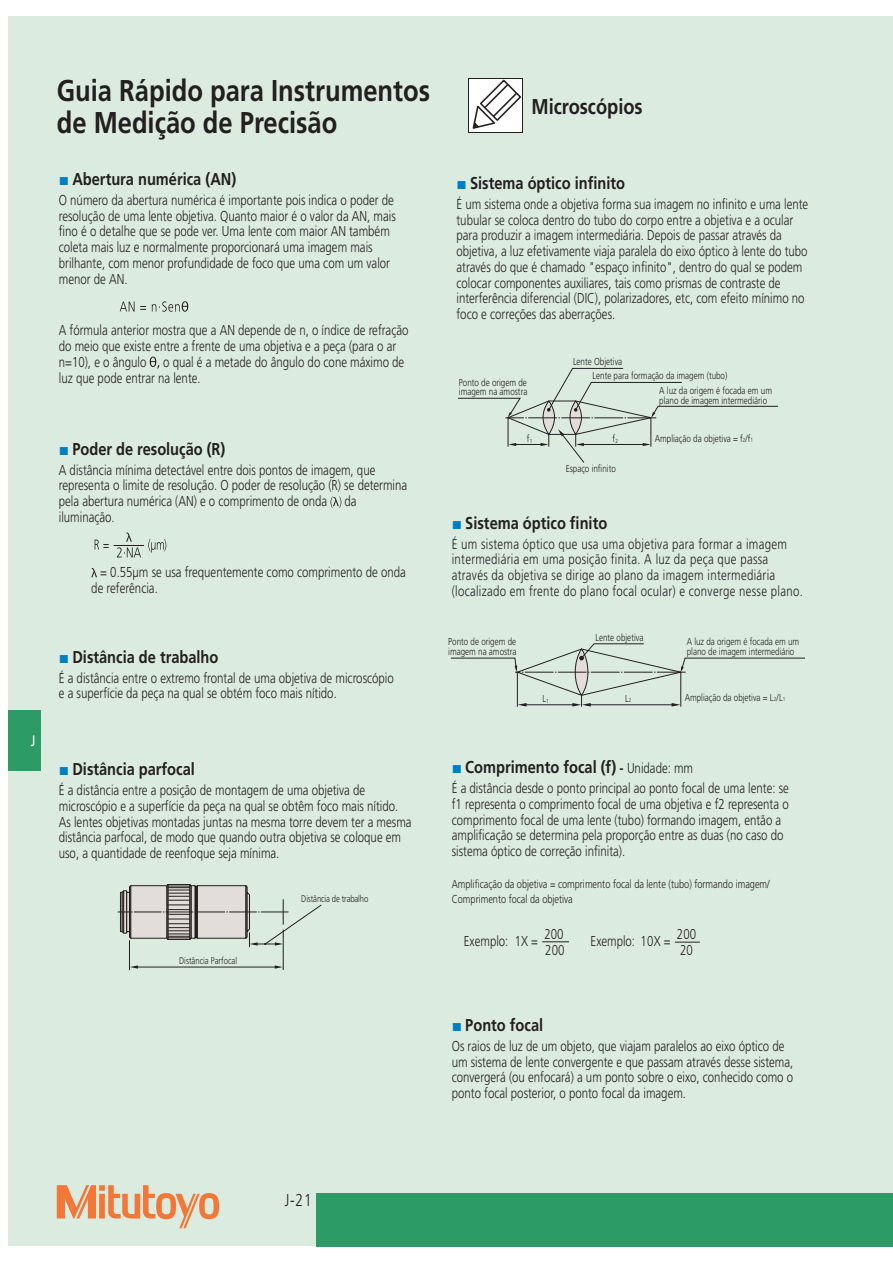
<style>
.page{position:relative;width:893px;height:1263px;background:#fff}
.page>*{position:absolute;margin:0;border:0;box-sizing:border-box;transform-origin:0 0}
.t1{font:900 34.35px "Mitutoyo Frutiger";color:#231f20}
.t2{font:700 30px/31.5px "Mitutoyo Frutiger";color:#231f20}
.t3{font:700 21.45px "Mitutoyo Frutiger";color:#231f20}
.t4{font:300 17.25px "Mitutoyo Frutiger";color:#231f20}
.t5{font:700 17.1px "Mitutoyo Frutiger";color:#231f20}
.t6{font:300 15.75px "Mitutoyo Frutiger";color:#231f20}
.t7{font:15.15px "Mitutoyo Frutiger";color:#fff}
.t8{font:300 14.25px/15.8px "Mitutoyo Frutiger";color:#231f20}
.t9{font:300 14.25px/15.8px "Mitutoyo Frutiger";letter-spacing:.02em;color:#231f20}
.t10{font:300 11.4px/15.8px "Mitutoyo Frutiger";color:#231f20}
.t11{font:300 10.05px/9.9px "Mitutoyo Frutiger";color:#231f20}
.t12{font:300 9.6px "Mitutoyo Frutiger";letter-spacing:-.015em;color:#231f20}
.s1{font-size:5.85px}
.s2{font-size:14.25px}
.s3{font-weight:300;font-size:14.25px}
</style>
<div class="page">
<div style="left:8px;top:17px;width:885px;height:1229px;background:#dcebe0"></div>
<svg style="left:57px;top:1185px;width:162px;height:43px"></svg>
<div style="left:8px;top:711px;width:33px;height:60px;background:#2d9b65"></div>
<div style="left:316px;top:1193px;width:577px;height:53px;background:#2d9b65"></div>
<div style="left:468px;top:78px;width:55px;height:54px;background:#fff"></div>
<svg style="left:471px;top:78px;width:51px;height:51px"></svg>
<hr style="left:283px;top:930px;width:1px;height:40px;background:#231f20">
<hr style="left:129px;top:940px;width:1px;height:30px;background:#231f20">
<svg style="left:130px;top:965px;width:8px;height:4px"></svg>
<svg style="left:275px;top:965px;width:8px;height:4px"></svg>
<hr style="left:136px;top:967px;width:141px;height:1px;background:#231f20">
<svg style="left:118px;top:884px;width:204px;height:63px"></svg>
<svg style="left:458px;top:368px;width:320px;height:95px"></svg>
<svg style="left:451px;top:643px;width:354px;height:64px"></svg>
<svg style="left:120px;top:301px;width:68px;height:11px"></svg>
<svg style="left:150px;top:357px;width:9px;height:12px"></svg>
<hr style="left:114px;top:545px;width:30px;height:1px;background:#231f20">
<svg style="left:330px;top:496px;width:11px;height:12px"></svg>
<svg style="left:95px;top:540px;width:14px;height:10px"></svg>
<svg style="left:148px;top:539px;width:18px;height:14px"></svg>
<svg style="left:117px;top:532px;width:24px;height:25px"></svg>
<svg style="left:91px;top:568px;width:6px;height:9px"></svg>
<svg style="left:542px;top:942px;width:27px;height:1px"></svg>
<svg style="left:675px;top:942px;width:25px;height:1px"></svg>
<p class="t7" style="left:31px;top:735px;width:6px">J</p>
<h1 class="t1" style="left:57px;top:66px;width:328px">Projetores de Perfil</h1>
<p class="t6" style="left:57px;top:108px;width:386px">Para uma medição eficiente, inspeção e observação de pequenas peças.</p>
<h3 class="t3" style="left:531px;top:97px;width:113px">Microscópios</h3>
<h2 class="t2" style="left:57px;top:76px;width:375px">Guia Rápido para Instrumentos de Medição de Precisão</h2>
<p class="t5" style="left:72px;top:172px;width:165px">Abertura numérica (AN)</p>
<p class="t8" style="left:59px;top:193px;width:338px">O número da abertura numérica é importante pois indica o poder de resolução de uma lente objetiva. Quanto maior é o valor da AN, mais fino é o detalhe que se pode ver. Uma lente com maior AN também coleta mais luz e normalmente proporcionará uma imagem mais brilhante, com menor profundidade de foco que uma com um valor menor de AN.</p>
<p class="t8" style="left:59px;top:323px;width:351px">A fórmula anterior mostra que a AN depende de n, o índice de refração do meio que existe entre a frente de uma objetiva e a peça (para o ar n=10), e o ângulo o qual é a metade do ângulo do cone máximo de luz que pode entrar na lente.</p>
<p class="t5" style="left:72px;top:442px;width:155px">Poder de resolução (R)</p>
<p class="t8" style="left:59px;top:463px;width:350px">A distância mínima detectável entre dois pontos de imagem, que representa o limite de resolução. O poder de resolução (R) se determina pela abertura numérica (AN) e o comprimento de onda da iluminação.</p>
<p class="t8" style="left:91px;top:565px;width:316px;text-indent:9px">= 0.55μm se usa frequentemente como comprimento de onda de referência.</p>
<p class="t5" style="left:72px;top:650px;width:147px">Distância de trabalho</p>
<p class="t8" style="left:59px;top:670px;width:336px">É a distância entre o extremo frontal de uma objetiva de microscópio e a superfície da peça na qual se obtém foco mais nítido.</p>
<p class="t5" style="left:72px;top:762px;width:124px">Distância parfocal</p>
<p class="t8" style="left:59px;top:783px;width:354px">É a distância entre a posição de montagem de uma objetiva de microscópio e a superfície da peça na qual se obtêm foco mais nítido.<br>As lentes objetivas montadas juntas na mesma torre devem ter a mesma distância parfocal, de modo que quando outra objetiva se coloque em uso, a quantidade de reenfoque seja mínima.</p>
<p class="t12" style="left:179px;top:956px;width:59px">Distância Parfocal</p>
<p class="t12" style="left:301px;top:895px;width:69px">Distância de trabalho</p>
<p class="t5" style="left:470px;top:176px;width:156px">Sistema óptico infinito</p>
<p class="t8" style="left:456px;top:197px;width:353px">É um sistema onde a objetiva forma sua imagem no infinito e uma lente tubular se coloca dentro do tubo do corpo entre a objetiva e a ocular para produzir a imagem intermediária. Depois de passar através da objetiva, a luz efetivamente viaja paralela do eixo óptico à lente do tubo através do que é chamado "espaço infinito", dentro do qual se podem colocar componentes auxiliares, tais como prismas de contraste de interferência diferencial (DIC), polarizadores, etc, com efeito mínimo no foco e correções das aberrações.</p>
<p class="t11" style="left:459px;top:378px;width:70px">Ponto de origem de imagem na amostra</p>
<p class="t11" style="left:573px;top:357px;width:51px">Lente Objetiva</p>
<p class="t11" style="left:593px;top:371px;width:136px">Lente para formação da imagem (tubo)</p>
<p class="t11" style="left:659px;top:386px;width:114px">A luz da origem é focada em um</p>
<p class="t11" style="left:659px;top:396px;width:109px">plano de imagem intermediário</p>
<p class="t11" style="left:527px;top:434px;width:7px">f<sub>1</sub></p>
<p class="t11" style="left:612px;top:434px;width:7px">f<sub>2</sub></p>
<p class="t11" style="left:655px;top:434px;width:100px">Ampliação da objetiva = f<span class="s1">2</span>/f<span class="s1">1</span></p>
<p class="t11" style="left:566px;top:464px;width:52px">Espaço infinito</p>
<p class="t5" style="left:465px;top:516px;width:143px">Sistema óptico finito</p>
<p class="t9" style="left:452px;top:537px;width:353px">É um sistema óptico que usa uma objetiva para formar a imagem intermediária em uma posição finita. A luz da peça que passa através da objetiva se dirige ao plano da imagem intermediária (localizado em frente do plano focal ocular) e converge nesse plano.</p>
<p class="t11" style="left:448px;top:637px;width:70px">Ponto de origem de imagem na amostra</p>
<p class="t11" style="left:595px;top:633px;width:49px">Lente objetiva</p>
<p class="t11" style="left:542px;top:694px;width:8px">L<span class="s1">1</span></p>
<p class="t11" style="left:625px;top:694px;width:8px">L<span class="s1">2</span></p>
<p class="t11" style="left:687px;top:637px;width:114px">A luz da origem é focada em um plano de imagem intermediário</p>
<p class="t11" style="left:685px;top:693px;width:102px">Ampliação da objetiva = L<span class="s1">2</span>/L<span class="s1">1</span></p>
<p class="t5" style="left:465px;top:760px;width:229px">Comprimento focal (f) <span class="s2">-</span> <span class="s3">Unidade: mm</span></p>
<p class="t8" style="left:452px;top:781px;width:339px">É a distância desde o ponto principal ao ponto focal de uma lente: se f1 representa o comprimento focal de uma objetiva e f2 representa o comprimento focal de uma lente (tubo) formando imagem, então a amplificação se determina pela proporção entre as duas (no caso do sistema óptico de correção infinita).</p>
<p class="t10" style="left:452px;top:876px;width:319px">Amplificação da objetiva = comprimento focal da lente (tubo) formando imagem/<br>Comprimento focal da objetiva</p>
<p class="t8" style="left:464px;top:934px;width:76px">Exemplo: 1X =</p>
<p class="t8" style="left:544px;top:927px;width:21px">200</p>
<p class="t8" style="left:677px;top:927px;width:21px">200</p>
<p class="t8" style="left:591px;top:934px;width:82px">Exemplo: 10X =</p>
<p class="t8" style="left:545px;top:942px;width:21px">200</p>
<p class="t8" style="left:680px;top:942px;width:14px">20</p>
<p class="t5" style="left:465px;top:1018px;width:79px">Ponto focal</p>
<p class="t8" style="left:452px;top:1039px;width:343px">Os raios de luz de um objeto, que viajam paralelos ao eixo óptico de um sistema de lente convergente e que passam através desse sistema, convergerá (ou enfocará) a um ponto sobre o eixo, conhecido como o ponto focal posterior, o ponto focal da imagem.</p>
<p class="t4" style="left:285px;top:1193px;width:29px">J-21</p>
</div>
